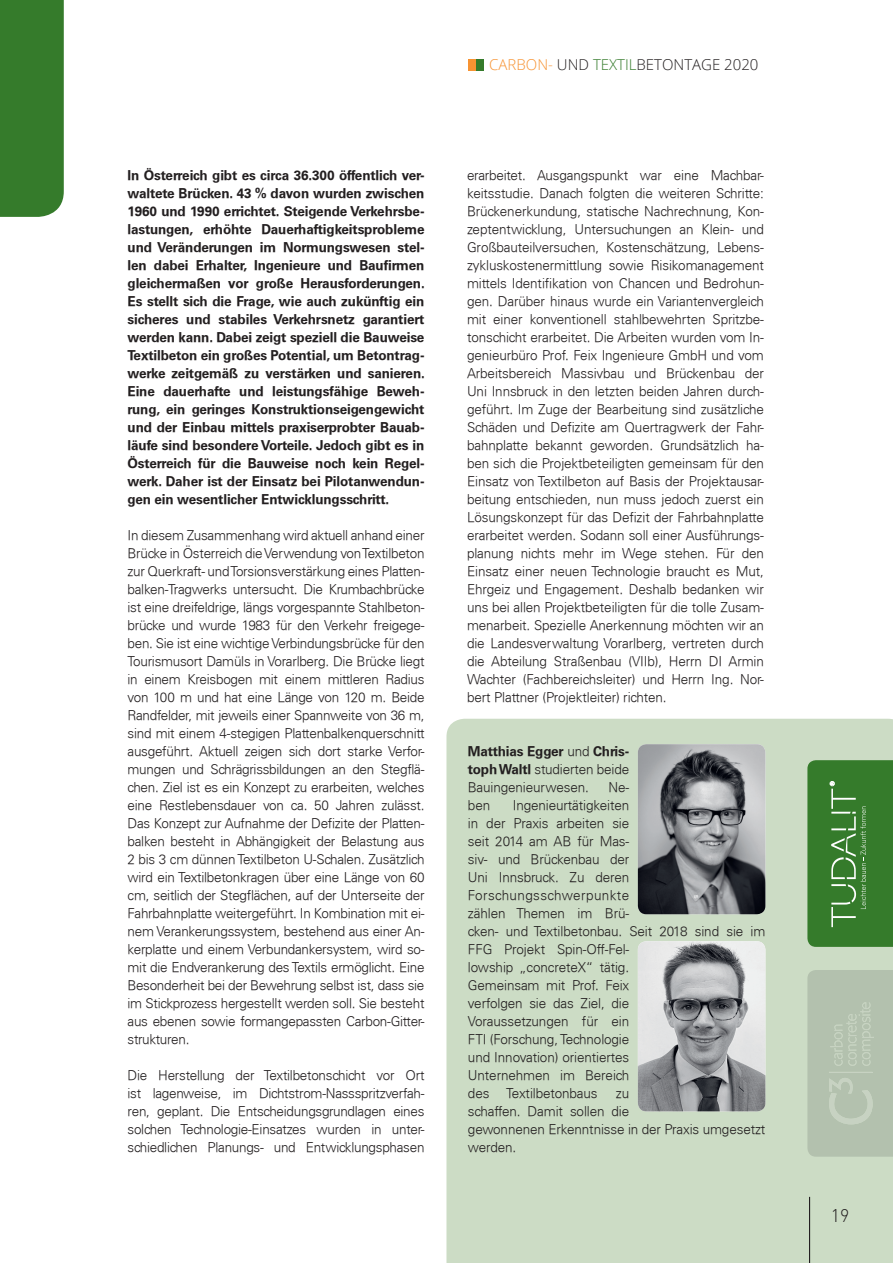
<style>
.page{position:relative;width:893px;height:1263px;background:#fff}
.page>*{position:absolute;margin:0;border:0;box-sizing:border-box;transform-origin:0 0}
.t1{font:300 18px "DIN";color:#231f20}
.t2{font:300 15px "Open Sans";color:#231f20}
.t3{font:300 13.5px/18px "Univers";letter-spacing:-.01em;color:#231f20;text-align:justify}
.t4{font:700 13.5px/18px "Univers";letter-spacing:-.01em;color:#231f20;text-align:justify}
.s1{color:#f79332}
.s2{color:#357b2b}
.s3{font-weight:700}
</style>
<div class="page">
<div style="left:446px;top:719px;width:447px;height:544px;background:#ccdcc5"></div>
<hr style="left:0;top:157px;width:1px;height:1106px;background:#697374">
<hr style="left:809px;top:1197px;width:1px;height:66px;background:#231f20">
<div style="left:477px;top:60px;width:7px;height:11px;background:#357b2b"></div>
<svg style="left:468px;top:60px;width:8px;height:11px"></svg>
<svg style="left:807px;top:760px;width:86px;height:187px;background:#3f8236"></svg>
<svg style="left:807px;top:970px;width:86px;height:187px;background:#b4c2af"></svg>
<div style="left:0;top:0;width:64px;height:217px;background:#357b2b"></div>
<img style="left:638px;top:744px;width:127px;height:170px">
<img style="left:638px;top:941px;width:127px;height:170px">
<p class="t4" style="left:128px;top:166px;width:299px">In Österreich gibt es circa 36.300 öffentlich ver&shy;waltete Brücken. 43 % davon wurden zwischen 1960 und 1990 errichtet. Steigende Verkehrsbe&shy;lastungen, erhöhte Dauerhaftigkeitsprobleme und Veränderungen im Normungswesen stel&shy;len dabei Erhalter, Ingenieure und Baufirmen gleichermaßen vor große Herausforderungen.<br>Es stellt sich die Frage, wie auch zukünftig ein sicheres und stabiles Verkehrsnetz garantiert werden kann. Dabei zeigt speziell die Bauweise Textilbeton ein großes Potential, um Betontrag&shy;werke zeitgemäß zu verstärken und sanieren.<br>Eine dauerhafte und leistungsfähige Beweh&shy;rung, ein geringes Konstruktionseigengewicht und der Einbau mittels praxiserprobter Bauab&shy;läufe sind besondere Vorteile. Jedoch gibt es in Österreich für die Bauweise noch kein Regel&shy;werk. Daher ist der Einsatz bei Pilotanwendun&shy;gen ein wesentlicher Entwicklungsschritt.</p>
<p class="t3" style="left:128px;top:526px;width:298px">In diesem Zusammenhang wird aktuell anhand einer Brücke in Österreich die Verwendung von Textilbeton zur Querkraft- und Torsionsverstärkung eines Platten&shy;balken-Tragwerks untersucht. Die Krumbachbrücke ist eine dreifeldrige, längs vorgespannte Stahlbeton&shy;brücke und wurde 1983 für den Verkehr freigege&shy;ben. Sie ist eine wichtige Verbindungsbrücke für den Tourismusort Damüls in Vorarlberg. Die Brücke liegt in einem Kreisbogen mit einem mittleren Radius von 100 m und hat eine Länge von 120 m. Beide Randfelder, mit jeweils einer Spannweite von 36 m, sind mit einem 4-stegigen Plattenbalkenquerschnitt ausgeführt. Aktuell zeigen sich dort starke Verfor&shy;mungen und Schrägrissbildungen an den Stegflä&shy;chen. Ziel ist es ein Konzept zu erarbeiten, welches eine Restlebensdauer von ca. 50 Jahren zulässt.<br>Das Konzept zur Aufnahme der Defizite der Platten&shy;balken besteht in Abhängigkeit der Belastung aus 2 bis 3 cm dünnen Textilbeton U-Schalen. Zusätzlich wird ein Textilbetonkragen über eine Länge von 60 cm, seitlich der Stegflächen, auf der Unterseite der Fahrbahnplatte weitergeführt. In Kombination mit ei&shy;nem Verankerungssystem, bestehend aus einer An&shy;kerplatte und einem Verbundankersystem, wird so&shy;mit die Endverankerung des Textils ermöglicht. Eine Besonderheit bei der Bewehrung selbst ist, dass sie im Stickprozess hergestellt werden soll. Sie besteht aus ebenen sowie formangepassten Carbon-Gitter&shy;strukturen.</p>
<p class="t3" style="left:128px;top:1066px;width:298px">Die Herstellung der Textilbetonschicht vor Ort ist lagenweise, im Dichtstrom-Nassspritzverfah&shy;ren, geplant. Die Entscheidungsgrundlagen eines solchen Technologie-Einsatzes wurden in unter&shy;schiedlichen Planungs- und Entwicklungsphasen</p>
<p class="t2" style="left:489px;top:54px;width:271px"><span class="s1">CARBON-</span> UND <span class="s2">TEXTIL</span>BETONTAGE 2020</p>
<p class="t3" style="left:467px;top:166px;width:298px">erarbeitet. Ausgangspunkt war eine Machbar&shy;keitsstudie. Danach folgten die weiteren Schritte:<br>Brückenerkundung, statische Nachrechnung, Kon&shy;zeptentwicklung, Untersuchungen an Klein- und Großbauteilversuchen, Kostenschätzung, Lebens&shy;zykluskostenermittlung sowie Risikomanagement mittels Identifikation von Chancen und Bedrohun&shy;gen. Darüber hinaus wurde ein Variantenvergleich mit einer konventionell stahlbewehrten Spritzbe&shy;tonschicht erarbeitet. Die Arbeiten wurden vom In&shy;genieurbüro Prof. Feix Ingenieure GmbH und vom Arbeitsbereich Massivbau und Brückenbau der Uni Innsbruck in den letzten beiden Jahren durch&shy;geführt. Im Zuge der Bearbeitung sind zusätzliche Schäden und Defizite am Quertragwerk der Fahr&shy;bahnplatte bekannt geworden. Grundsätzlich ha&shy;ben sich die Projektbeteiligten gemeinsam für den Einsatz von Textilbeton auf Basis der Projektausar&shy;beitung entschieden, nun muss jedoch zuerst ein Lösungskonzept für das Defizit der Fahrbahnplatte erarbeitet werden. Sodann soll einer Ausführungs&shy;planung nichts mehr im Wege stehen. Für den Einsatz einer neuen Technologie braucht es Mut, Ehrgeiz und Engagement. Deshalb bedanken wir uns bei allen Projektbeteiligten für die tolle Zusam&shy;menarbeit. Spezielle Anerkennung möchten wir an die Landesverwaltung Vorarlberg, vertreten durch die Abteilung Straßenbau (VIIb), Herrn DI Armin Wachter (Fachbereichsleiter) und Herrn Ing. Nor&shy;bert Plattner (Projektleiter) richten.</p>
<p class="t3" style="left:468px;top:742px;width:163px"><span class="s3">Matthias Egger</span> und <span class="s3">Chris&shy;toph Waltl</span> studierten beide Bauingenieurwesen.</p>
<p class="t3" style="left:609px;top:778px;width:22px">Ne-</p>
<p class="t3" style="left:468px;top:796px;width:299px;text-align:left;text-indent:45px">Ingenieurtätigkeiten<br>in der Praxis arbeiten sie<br>seit 2014 am AB für Mas-<br>siv- und Brückenbau der<br>Uni Innsbruck. Zu deren<br>Forschungsschwerpunkte<br>zählen Themen im Brü-<br>cken- und Textilbetonbau. Seit 2018 sind sie im<br>FFG Projekt Spin-Off-Fel-<br>lowship „concreteX“ tätig.<br>Gemeinsam mit Prof. Feix<br>verfolgen sie das Ziel, die<br>Voraussetzungen für ein<br>FTI (Forschung, Technologie<br>und Innovation) orientiertes<br>Unternehmen im Bereich<br>des Textilbetonbaus</p>
<p class="t3" style="left:468px;top:796px;width:24px">ben</p>
<p class="t3" style="left:468px;top:1084px;width:299px;text-align:left;text-indent:148px">zu<br>schaffen. Damit sollen die<br>gewonnenen Erkenntnisse in der Praxis umgesetzt werden.</p>
<h1 class="t1" style="left:831px;top:1205px;width:20px">19</h1>
</div>
